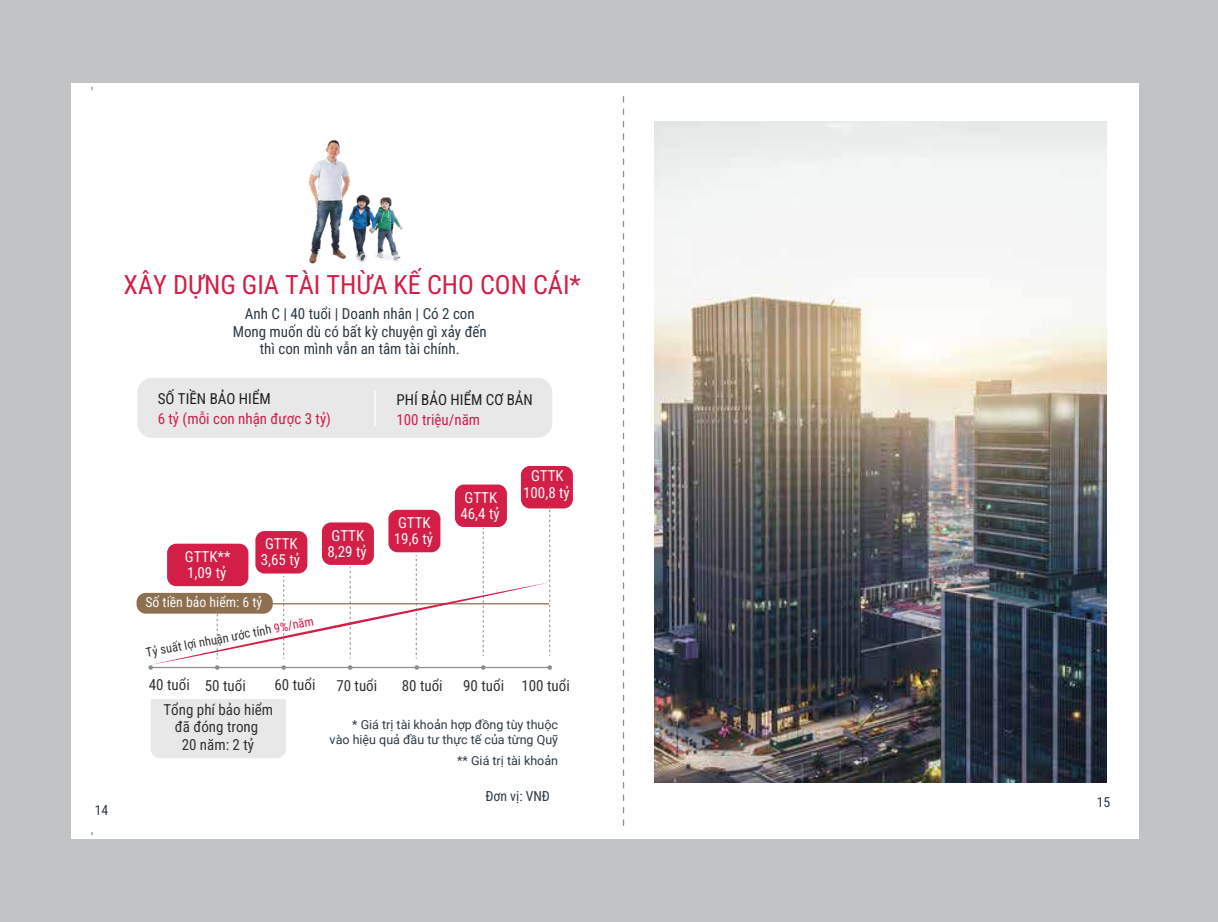
<style>
.page{position:relative;width:1218px;height:922px;background:#fff}
.page>*{position:absolute;margin:0;border:0;box-sizing:border-box;transform-origin:0 0}
.t1{font:26.25px "Roboto Condensed";color:#d31e47}
.t2{font:15px/17.5px "Roboto Condensed";color:#2c3a44;text-align:center}
.t3{font:15px/17.5px "Roboto Condensed";color:#333;text-align:center}
.t4{font:15px "Roboto Condensed";color:#f8f8f9}
.t5{font:15px "Roboto Condensed";color:#d31e47}
.t6{font:15px "Roboto Condensed";color:#231f20}
.t7{font:13.75px "Roboto Condensed";color:#f8f8f9}
.t8{font:13.75px "Roboto Condensed";color:#2c3a44}
.t9{font:12.5px/15px "Roboto";color:#2c3a44;text-align:right}
.t10{font:12.5px "Roboto Condensed";color:#333}
.s1{color:#d31e47}
</style>
<div class="page">
<div style="left:0;top:0;width:1217px;height:921px;background:#c2c3c4"></div>
<div style="left:71px;top:84px;width:1068px;height:754px;background:#fff"></div>
<div style="left:521px;top:466px;width:52px;height:42px;background:#d31e47;border-radius:9px"></div>
<svg style="left:622px;top:96px;width:2px;height:730px"></svg>
<div style="left:137px;top:377px;width:415px;height:61px;background:#e8e8e8;border-radius:15px"></div>
<hr style="left:374px;top:391px;width:2px;height:34px;background:#f8f8f9">
<div style="left:151px;top:699px;width:135px;height:59px;background:#e8e8e8"></div>
<svg style="left:136px;top:505px;width:416px;height:164px"></svg>
<img style="left:308px;top:140px;width:42px;height:124px">
<img style="left:345px;top:194px;width:58px;height:70px">
<div style="left:167px;top:543px;width:81px;height:43px;background:#d31e47;border-radius:9px"></div>
<div style="left:255px;top:531px;width:52px;height:42px;background:#d31e47;border-radius:9px"></div>
<div style="left:322px;top:522px;width:52px;height:42px;background:#d31e47;border-radius:9px"></div>
<div style="left:388px;top:509px;width:52px;height:43px;background:#d31e47;border-radius:9px"></div>
<div style="left:455px;top:484px;width:52px;height:43px;background:#d31e47;border-radius:9px"></div>
<img style="left:654px;top:122px;width:451px;height:659px">
<h1 class="t1" style="left:124px;top:266px;width:459px">XÂY DỰNG GIA TÀI THỪA KẾ CHO CON CÁI*</h1>
<p class="t2" style="left:233px;top:305px;width:256px">Anh C | 40 tuổi | Doanh nhân | Có 2 con<br>Mong muốn dù có bất kỳ chuyện gì xảy đến thì con mình vẫn an tâm tài chính.</p>
<p class="t6" style="left:158px;top:388px;width:115px">SỐ TIỀN BẢO HIỂM</p>
<p class="t5" style="left:158px;top:408px;width:175px">6 tỷ (mỗi con nhận được 3 tỷ)</p>
<p class="t6" style="left:396px;top:389px;width:138px">PHÍ BẢO HIỂM CƠ BẢN</p>
<p class="t5" style="left:396px;top:409px;width:85px">100 triệu/năm</p>
<p class="t8" style="left:95px;top:799px;width:15px">14</p>
<p class="t4" style="left:531px;top:465px;width:34px">GTTK</p>
<p class="t4" style="left:265px;top:533px;width:34px">GTTK</p>
<p class="t4" style="left:185px;top:546px;width:47px">GTTK**</p>
<p class="t4" style="left:261px;top:549px;width:41px">3,65 tỷ</p>
<p class="t4" style="left:187px;top:562px;width:41px">1,09 tỷ</p>
<p class="t7" style="left:145px;top:592px;width:118px">Số tiền bảo hiểm: 6 tỷ</p>
<p class="t10" style="left:144px;top:644px;width:172px;rotate:-11deg">Tỷ suất lợi nhuận ước tính <span class="s1">9%/năm</span></p>
<p class="t4" style="left:398px;top:512px;width:34px">GTTK</p>
<p class="t4" style="left:331px;top:524px;width:34px">GTTK</p>
<p class="t4" style="left:394px;top:528px;width:41px">19,6 tỷ</p>
<p class="t4" style="left:327px;top:540px;width:41px">8,29 tỷ</p>
<p class="t4" style="left:464px;top:486px;width:34px">GTTK</p>
<p class="t4" style="left:523px;top:481px;width:48px">100,8 tỷ</p>
<p class="t4" style="left:460px;top:502px;width:41px">46,4 tỷ</p>
<p class="t3" style="left:149px;top:675px;width:98px">40 tuổi 50 tuổi</p>
<p class="t3" style="left:274px;top:675px;width:42px">60 tuổi</p>
<p class="t3" style="left:336px;top:676px;width:42px">70 tuổi</p>
<p class="t3" style="left:402px;top:676px;width:42px">80 tuổi</p>
<p class="t3" style="left:463px;top:676px;width:108px">90 tuổi 100 tuổi</p>
<p class="t3" style="left:163px;top:700px;width:111px">Tổng phí bảo hiểm đã đóng trong<br>20 năm: 2 tỷ</p>
<p class="t9" style="left:329px;top:716px;width:230px">* Giá trị tài khoản hợp đồng tùy thuộc vào hiệu quả đầu tư thực tế của từng Quỹ</p>
<p class="t9" style="left:457px;top:752px;width:102px">** Giá trị tài khoản</p>
<p class="t8" style="left:485px;top:786px;width:66px">Đơn vị: VNĐ</p>
<p class="t8" style="left:1096px;top:792px;width:15px">15</p>
</div>
